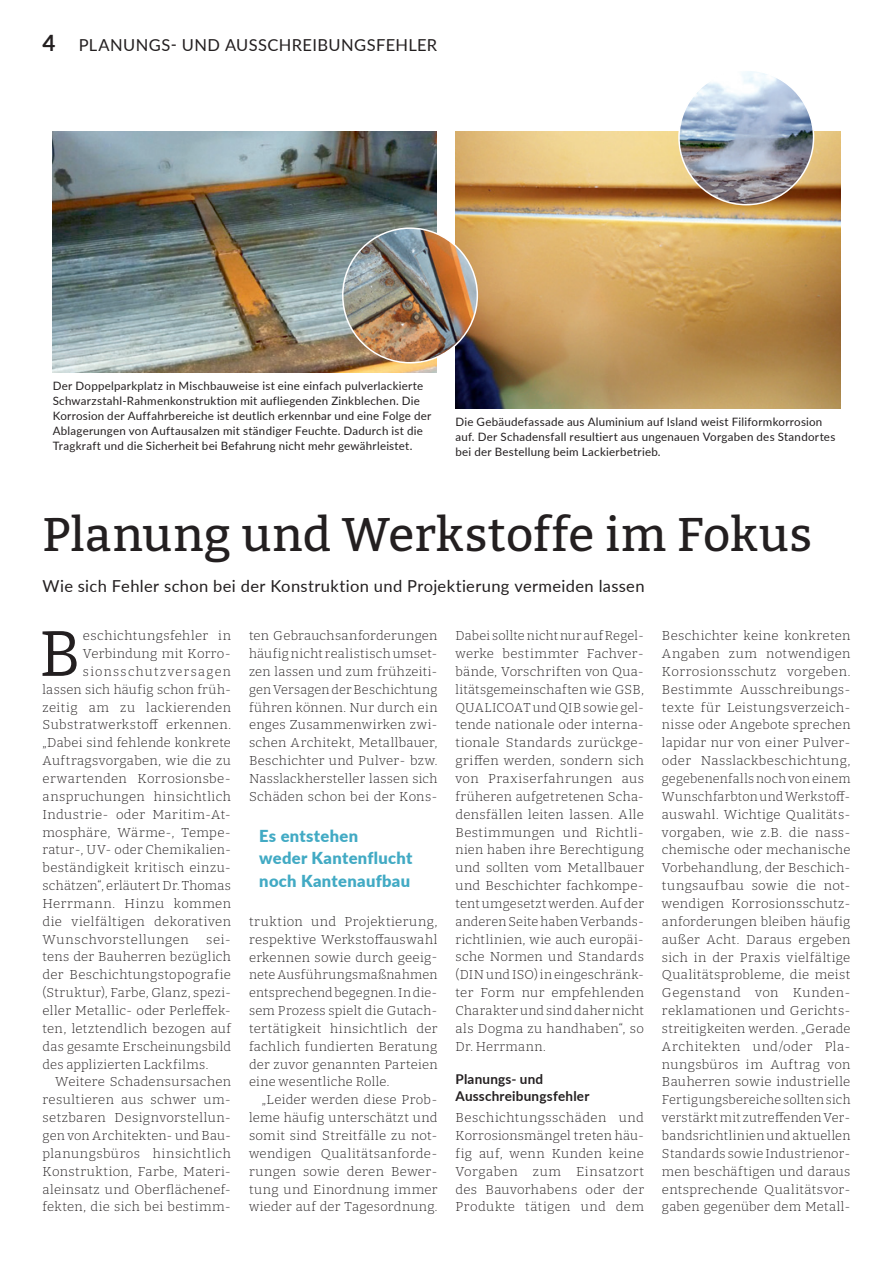
<style>
.page{position:relative;width:893px;height:1263px;background:#fff}
.page>*{position:absolute;margin:0;border:0;box-sizing:border-box;transform-origin:0 0}
.t1{font:64.05px "Bitter";color:#231f20}
.t2{font:500 47.25px "Bitter";letter-spacing:.015em;color:#231f20}
.t3{font:16.5px "Lato";letter-spacing:.025em;color:#231f20}
.t4{font:900 16.5px/22.5px "Lato";letter-spacing:.02em;color:#42aac4}
.t5{font:700 13.5px/16.5px "Lato";letter-spacing:.015em;color:#231f20}
.t6{font:300 12.9px/17.9px "Bitter";letter-spacing:.025em;color:#231f20;text-align:justify}
.t7{font:300 12.9px "Bitter";letter-spacing:.05em;color:#231f20}
.t8{font:300 12.9px "Bitter";letter-spacing:.1em;color:#231f20}
.t9{font:300 12.9px "Bitter";letter-spacing:.045em;color:#231f20}
.t10{font:11.55px/14.9px "Lato";letter-spacing:.02em;color:#231f20}
.s1{font-weight:700;font-size:22.5px}
</style>
<div class="page">
<img style="left:455px;top:131px;width:385px;height:277px">
<img style="left:53px;top:131px;width:384px;height:241px">
<img style="left:343px;top:228px;width:134px;height:135px;border-radius:67px">
<img style="left:679px;top:70px;width:135px;height:135px;border-radius:67px">
<p class="t3" style="left:43px;top:33px;width:396px"><span class="s1">4</span> PLANUNGS- UND AUSSCHREIBUNGSFEHLER</p>
<p class="t10" style="left:53px;top:378px;width:380px">Der Doppelparkplatz in Mischbauweise ist eine einfach pulverlackierte Schwarzstahl-Rahmenkonstruktion mit aufliegenden Zinkblechen. Die Korrosion der Auffahrbereiche ist deutlich erkennbar und eine Folge der Ablagerungen von Auftausalzen mit ständiger Feuchte. Dadurch ist die Tragkraft und die Sicherheit bei Befahrung nicht mehr gewährleistet.</p>
<p class="t10" style="left:455px;top:414px;width:381px">Die Gebäudefassade aus Aluminium auf Island weist Filiformkorrosion auf. Der Schadensfall resultiert aus ungenauen Vorgaben des Standortes bei der Bestellung beim Lackierbetrieb.</p>
<h2 class="t2" style="left:43px;top:504px;width:771px">Planung und Werkstoffe im Fokus</h2>
<p class="t3" style="left:43px;top:574px;width:604px">Wie sich Fehler schon bei der Konstruktion und Projektierung vermeiden lassen</p>
<h1 class="t1" style="left:39px;top:613px;width:43px">B</h1>
<p class="t6" style="left:83px;top:626px;width:150px">eschichtungsfehler in</p>
<p class="t6" style="left:249px;top:626px;width:190px">ten Gebrauchsanforderungen häufig nicht realistisch umset&shy;zen lassen und zum frühzeiti&shy;gen Versagen der Beschichtung führen können. Nur durch ein enges Zusammenwirken zwi&shy;schen Architekt, Metallbauer, Beschichter und Pulver- bzw.<br>Nasslackhersteller lassen sich Schäden schon bei der Kons-</p>
<p class="t6" style="left:455px;top:626px;width:190px">Dabei sollte nicht nur auf Regel&shy;werke bestimmter Fachver&shy;bände, Vorschriften von Qua&shy;litätsgemeinschaften wie GSB, QUALICOAT und QIB sowie gel&shy;tende nationale oder interna&shy;tionale Standards zurückge&shy;griffen werden, sondern sich von Praxiserfahrungen aus früheren aufgetretenen Scha&shy;densfällen leiten lassen. Alle Bestimmungen und Richtli&shy;nien haben ihre Berechtigung und sollten vom Metallbauer und Beschichter fachkompe&shy;tent umgesetzt werden. Auf der anderen Seite haben Verbands&shy;richtlinien, wie auch europäi&shy;sche Normen und Standards (DIN und ISO) in eingeschränk&shy;ter Form nur empfehlenden Charakter und sind daher nicht als Dogma zu handhaben“, so Dr. Herrmann.</p>
<p class="t5" style="left:455px;top:1070px;width:135px">Planungs- und<br>Ausschreibungsfehler</p>
<p class="t6" style="left:455px;top:1108px;width:190px">Beschichtungsschäden und Korrosionsmängel treten häu&shy;fig auf, wenn Kunden keine Vorgaben zum Einsatzort des Bauvorhabens oder der Produkte tätigen und dem</p>
<p class="t6" style="left:662px;top:626px;width:190px;text-align:left">Beschichter keine konkreten<br>Angaben zum notwendigen<br>Korrosionsschutz vorgeben.<br>Bestimmte Ausschreibungs&shy;texte für Leistungsverzeich&shy;nisse oder Angebote sprechen lapidar nur von einer Pulver&shy;oder Nasslackbeschichtung, gegebenenfalls noch von einem<br>Wunschfarbton und Werkstoff&shy;auswahl. Wichtige Qualitäts&shy;vorgaben, wie z.B. die nass&shy;chemische oder mechanische<br>Vorbehandlung, der Beschich&shy;tungsaufbau sowie die not&shy;wendigen Korrosionsschutz&shy;anforderungen bleiben häufig außer Acht. Daraus ergeben sich in der Praxis vielfältige<br>Qualitätsprobleme, die meist<br>Gegenstand von Kunden&shy;reklamationen und Gerichts&shy;streitigkeiten werden. „Gerade<br>Architekten und/oder Pla&shy;nungsbüros im Auftrag von<br>Bauherren sowie industrielle<br>Fertigungsbereiche sollten sich verstärkt mit zutreffenden Ver&shy;bandsrichtlinien und aktuellen<br>Standards sowie Industrienor&shy;men beschäftigen und daraus entsprechende Qualitätsvor&shy;gaben gegenüber dem Metall-</p>
<p class="t6" style="left:83px;top:644px;width:150px">Verbindung mit Korro-</p>
<p class="t8" style="left:83px;top:663px;width:150px">sionsschutzversagen</p>
<p class="t6" style="left:43px;top:680px;width:190px">lassen sich häufig schon früh-</p>
<p class="t6" style="left:43px;top:698px;width:190px">zeitig am zu lackierenden</p>
<p class="t6" style="left:43px;top:716px;width:190px">Substratwerkstoff erkennen.</p>
<p class="t6" style="left:43px;top:733px;width:190px">„Dabei sind fehlende konkrete</p>
<p class="t6" style="left:43px;top:751px;width:190px">Auftragsvorgaben, wie die zu</p>
<p class="t6" style="left:43px;top:769px;width:190px">erwartenden Korrosionsbe-</p>
<p class="t6" style="left:43px;top:787px;width:190px">anspruchungen hinsichtlich</p>
<p class="t6" style="left:43px;top:805px;width:190px">Industrie- oder Maritim-At-</p>
<p class="t6" style="left:43px;top:823px;width:190px">mosphäre, Wärme-, Tempe-</p>
<p class="t6" style="left:43px;top:841px;width:190px">ratur-, UV- oder Chemikalien-</p>
<p class="t6" style="left:43px;top:858px;width:190px">beständigkeit kritisch einzu-</p>
<p class="t6" style="left:43px;top:876px;width:190px">schätzen“, erläutert Dr. Thomas</p>
<p class="t7" style="left:43px;top:895px;width:190px">Herrmann. Hinzu kommen</p>
<p class="t6" style="left:43px;top:912px;width:190px">die vielfältigen dekorativen</p>
<p class="t9" style="left:43px;top:931px;width:148px">Wunschvorstellungen</p>
<p class="t4" style="left:259px;top:823px;width:155px">Es entstehen<br>weder Kantenflucht noch Kantenaufbau</p>
<p class="t6" style="left:249px;top:912px;width:190px">truktion und Projektierung, respektive Werkstoffauswahl erkennen sowie durch geeig&shy;nete Ausführungsmaßnahmen entsprechend begegnen. In die&shy;sem Prozess spielt die Gutach&shy;tertätigkeit hinsichtlich der fachlich fundierten Beratung der zuvor genannten Parteien eine wesentliche Rolle.</p>
<p class="t6" style="left:249px;top:1090px;width:190px;text-indent:13px">„Leider werden diese Prob&shy;leme häufig unterschätzt und somit sind Streitfälle zu not&shy;wendigen Qualitätsanforde&shy;rungen sowie deren Bewer&shy;tung und Einordnung immer wieder auf der Tagesordnung.</p>
<p class="t6" style="left:43px;top:930px;width:190px;text-indent:164px">sei&shy;tens der Bauherren bezüglich der Beschichtungstopografie (Struktur), Farbe, Glanz, spezi&shy;eller Metallic- oder Perleffek&shy;ten, letztendlich bezogen auf das gesamte Erscheinungsbild des applizierten Lackfilms.</p>
<p class="t6" style="left:43px;top:1073px;width:190px;text-indent:13px">Weitere Schadensursachen resultieren aus schwer um&shy;setzbaren Designvorstellun&shy;gen von Architekten- und Bau&shy;planungsbüros hinsichtlich Konstruktion, Farbe, Materi&shy;aleinsatz und Oberflächenef&shy;fekten, die sich bei bestimm-</p>
</div>
